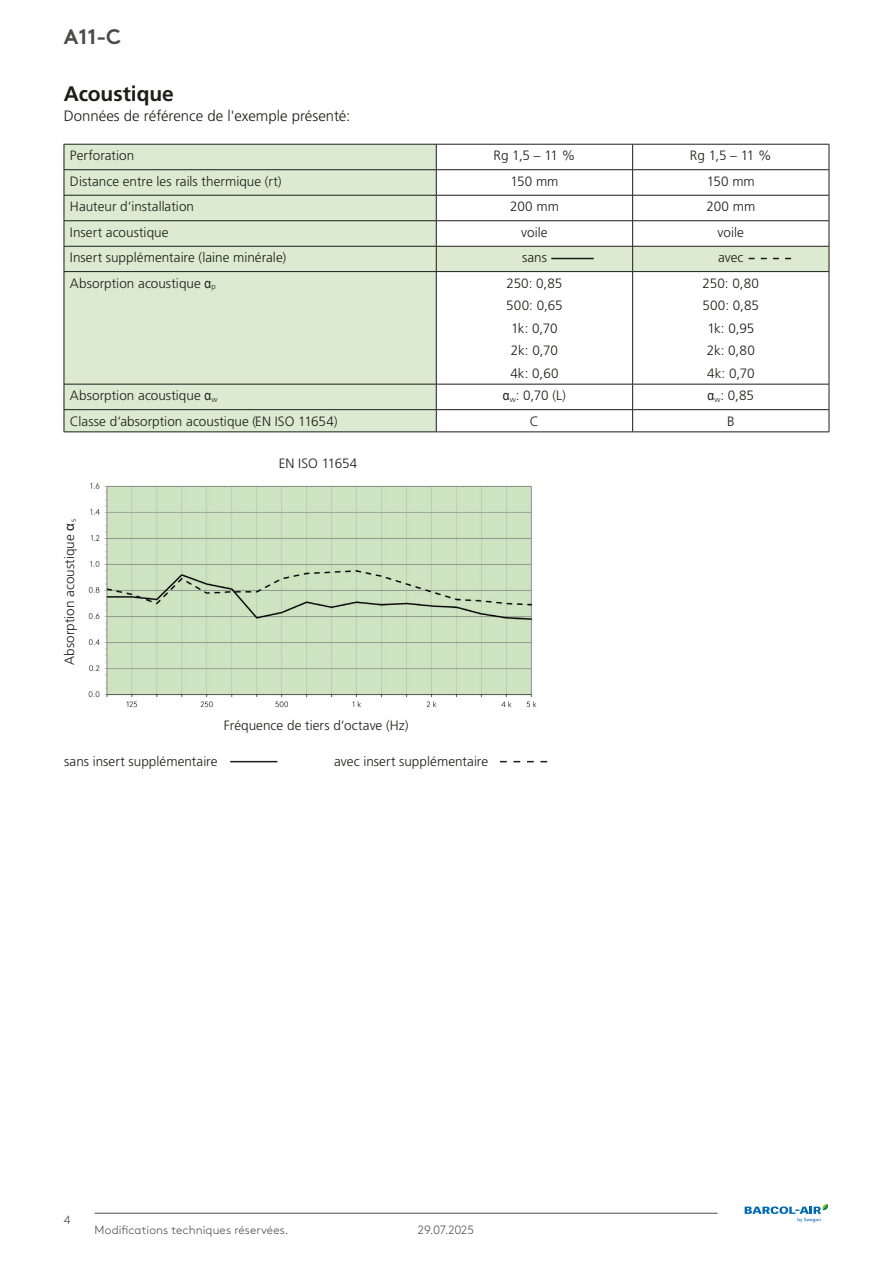
<style>
.page{position:relative;width:893px;height:1263px;background:#fff}
.page>*{position:absolute;margin:0;border:0;box-sizing:border-box;transform-origin:0 0}
.t1{font:700 21px "Frutiger LT Pro";letter-spacing:-.005em;color:#1d1d1b}
.t2{font:700 21px "Swegon Brown";color:#4b4b4a}
.t3{font:300 15px "Frutiger LT Pro";color:#1d1d1b}
.t4{font:300 13.5px/22.5px "Frutiger LT Pro";letter-spacing:.005em;color:#1d1d1b;text-align:center}
.t5{font:300 12px "Swegon Brown";letter-spacing:.01em;color:#4b4b4a}
.s1{font-family:"Arial Narrow";font-weight:400}
.s2{font-family:"Arial";font-weight:400}
</style>
<div class="page">
<hr style="left:95px;top:1213px;width:623px;height:1px;background:#4b4b4a">
<svg style="left:745px;top:1204px;width:83px;height:18px"></svg>
<svg style="left:65px;top:145px;width:764px;height:287px;fill:#dbead0"></svg>
<hr style="left:64px;top:144px;width:372px;height:1px;background:#1d1d1b">
<hr style="left:436px;top:144px;width:197px;height:1px;background:#1d1d1b">
<hr style="left:633px;top:144px;width:196px;height:1px;background:#1d1d1b">
<hr style="left:64px;top:169px;width:372px;height:1px;background:#1d1d1b">
<hr style="left:436px;top:169px;width:197px;height:1px;background:#1d1d1b">
<hr style="left:633px;top:169px;width:196px;height:1px;background:#1d1d1b">
<hr style="left:64px;top:195px;width:372px;height:1px;background:#1d1d1b">
<hr style="left:436px;top:195px;width:197px;height:1px;background:#1d1d1b">
<hr style="left:633px;top:195px;width:196px;height:1px;background:#1d1d1b">
<hr style="left:64px;top:220px;width:372px;height:1px;background:#1d1d1b">
<hr style="left:436px;top:220px;width:197px;height:1px;background:#1d1d1b">
<hr style="left:633px;top:220px;width:196px;height:1px;background:#1d1d1b">
<hr style="left:64px;top:246px;width:372px;height:1px;background:#1d1d1b">
<svg style="left:64px;top:144px;width:1px;height:127px"></svg>
<hr style="left:436px;top:246px;width:197px;height:1px;background:#1d1d1b">
<svg style="left:436px;top:144px;width:1px;height:127px"></svg>
<hr style="left:633px;top:246px;width:196px;height:1px;background:#1d1d1b">
<svg style="left:632px;top:144px;width:1px;height:127px"></svg>
<svg style="left:829px;top:144px;width:1px;height:127px"></svg>
<hr style="left:64px;top:271px;width:372px;height:1px;background:#1d1d1b">
<hr style="left:64px;top:272px;width:1px;height:112px;background:#1d1d1b">
<hr style="left:436px;top:271px;width:197px;height:1px;background:#1d1d1b">
<hr style="left:436px;top:272px;width:1px;height:112px;background:#1d1d1b">
<hr style="left:633px;top:271px;width:196px;height:1px;background:#1d1d1b">
<hr style="left:632px;top:272px;width:1px;height:112px;background:#1d1d1b">
<hr style="left:829px;top:272px;width:1px;height:112px;background:#1d1d1b">
<hr style="left:64px;top:384px;width:372px;height:1px;background:#1d1d1b">
<hr style="left:436px;top:384px;width:197px;height:1px;background:#1d1d1b">
<hr style="left:633px;top:384px;width:196px;height:1px;background:#1d1d1b">
<hr style="left:64px;top:409px;width:372px;height:1px;background:#1d1d1b">
<svg style="left:64px;top:384px;width:1px;height:48px"></svg>
<hr style="left:436px;top:409px;width:197px;height:1px;background:#1d1d1b">
<svg style="left:436px;top:384px;width:1px;height:48px"></svg>
<hr style="left:633px;top:409px;width:196px;height:1px;background:#1d1d1b">
<svg style="left:632px;top:384px;width:1px;height:48px"></svg>
<svg style="left:829px;top:384px;width:1px;height:48px"></svg>
<hr style="left:64px;top:432px;width:372px;height:1px;background:#1d1d1b">
<hr style="left:436px;top:432px;width:197px;height:1px;background:#1d1d1b">
<hr style="left:633px;top:432px;width:196px;height:1px;background:#1d1d1b">
<hr style="left:551px;top:258px;width:43px;height:1px;background:#1d1d1b">
<svg style="left:749px;top:258px;width:42px;height:1px"></svg>
<hr style="left:230px;top:761px;width:47px;height:1px;background:#1d1d1b">
<svg style="left:500px;top:761px;width:47px;height:1px"></svg>
<img style="left:88px;top:483px;width:449px;height:225px">
<h1 class="t2" style="left:64px;top:20px;width:59px">A11-C</h1>
<h1 class="t1" style="left:64px;top:81px;width:112px">Acoustique</h1>
<p class="t3" style="left:64px;top:107px;width:288px">Données de référence de l'exemple présenté:</p>
<p class="t4" style="left:70px;top:144px;width:66px">Perforation</p>
<p class="t4" style="left:494px;top:144px;width:83px">Rg 1,5 – 11 %</p>
<p class="t4" style="left:690px;top:144px;width:83px">Rg 1,5 – 11 %</p>
<p class="t4" style="left:70px;top:170px;width:213px">Distance entre les rails thermique (rt)</p>
<p class="t4" style="left:510px;top:170px;width:50px">150 mm</p>
<p class="t4" style="left:707px;top:170px;width:50px">150 mm</p>
<p class="t4" style="left:70px;top:196px;width:126px">Hauteur d‘installation</p>
<p class="t4" style="left:510px;top:196px;width:50px">200 mm</p>
<p class="t4" style="left:706px;top:196px;width:50px">200 mm</p>
<p class="t4" style="left:70px;top:221px;width:100px">Insert acoustique</p>
<p class="t4" style="left:521px;top:221px;width:28px">voile</p>
<p class="t4" style="left:718px;top:221px;width:28px">voile</p>
<p class="t4" style="left:70px;top:247px;width:218px">Insert supplémentaire (laine minérale)</p>
<p class="t4" style="left:522px;top:247px;width:26px">sans</p>
<p class="t4" style="left:718px;top:247px;width:27px">avec</p>
<p class="t4" style="left:70px;top:272px;width:147px">Absorption acoustique <span class="s1">α</span><sub>p</sub></p>
<p class="t4" style="left:506px;top:272px;width:58px">250: 0,85<br>500: 0,65<br>1k: 0,70<br>2k: 0,70<br>4k: 0,60</p>
<p class="t4" style="left:702px;top:272px;width:58px">250: 0,80<br>500: 0,85<br>1k: 0,95<br>2k: 0,80<br>4k: 0,70</p>
<p class="t4" style="left:70px;top:384px;width:149px">Absorption acoustique <span class="s1">α</span><sub>w</sub></p>
<p class="t4" style="left:503px;top:384px;width:65px"><span class="s1">α</span><sub>w</sub>: 0,70 (L)</p>
<p class="t4" style="left:708px;top:384px;width:48px"><span class="s1">α</span><sub>w</sub>: 0,85</p>
<p class="t4" style="left:70px;top:410px;width:269px">Classe d‘absorption acoustique (EN ISO 11654)</p>
<p class="t4" style="left:530px;top:410px;width:11px">C</p>
<p class="t4" style="left:727px;top:410px;width:9px">B</p>
<p class="t4" style="left:58px;top:665px;width:147px;rotate:-90deg">Absorption acoustique <span class="s2">α</span><sub>s</sub></p>
<p class="t4" style="left:279px;top:452px;width:80px">EN ISO 11654</p>
<p class="t4" style="left:224px;top:714px;width:186px">Fréquence de tiers d‘octave (Hz)</p>
<p class="t4" style="left:64px;top:750px;width:155px">sans insert supplémentaire</p>
<p class="t4" style="left:334px;top:750px;width:155px">avec insert supplémentaire</p>
<p class="t5" style="left:64px;top:1211px;width:8px">4</p>
<p class="t5" style="left:95px;top:1221px;width:195px">Modifications techniques réservées.</p>
<p class="t5" style="left:418px;top:1221px;width:57px">29.07.2025</p>
</div>
